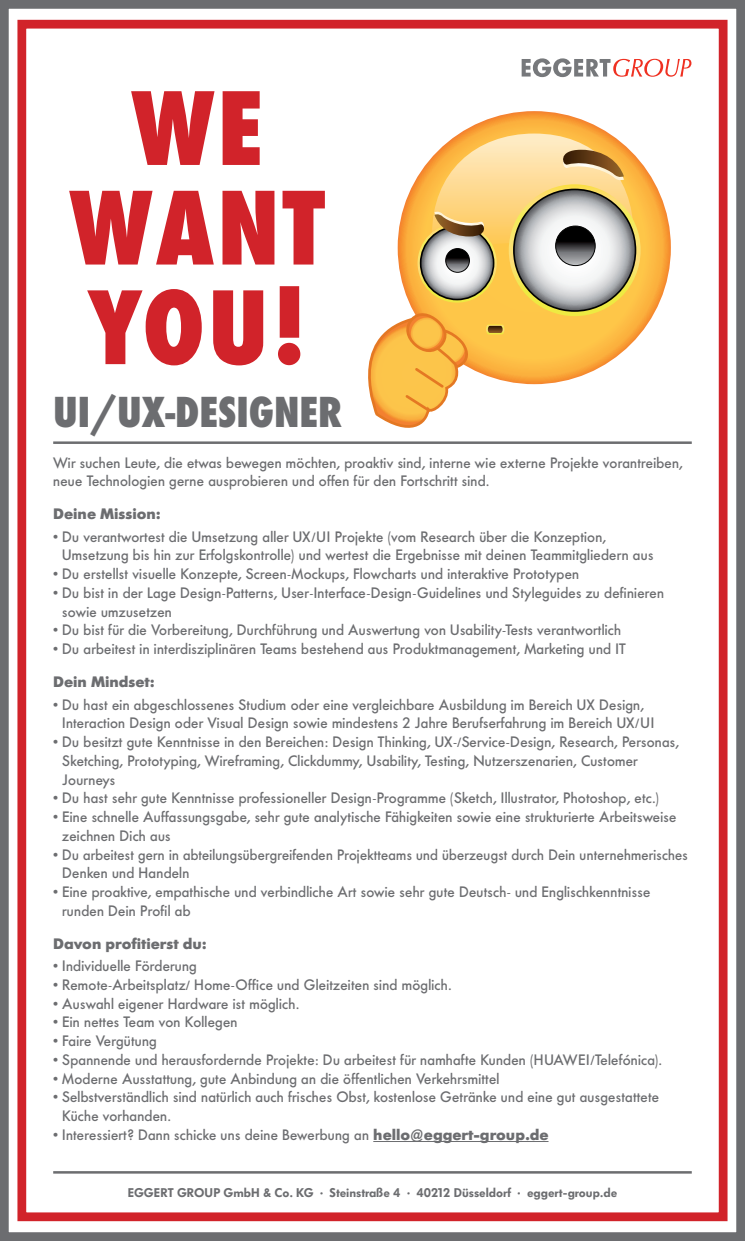
<style>
.page{position:relative;width:745px;height:1241px;background:#fff}
.page>*{position:absolute;margin:0;border:0;box-sizing:border-box;transform-origin:0 0}
.t1{font:800 condensed 97.75px/99.5px "Futura";letter-spacing:.03em;color:#d1232a;text-align:center}
.t2{font:800 condensed 40px "Futura";color:#6c6d70}
.t3{font:500 15px/18.8px "Futura BQ";color:#6c6d70}
.t4{font:700 15px "Futura BQ";color:#6c6d70}
.t5{font:600 12.5px "Futura BQ";color:#6c6d70}
.s1{font-weight:700}
</style>
<div class="page">
<div style="left:0;top:0;width:744px;height:1240px;border:9px solid #6c6d70"></div>
<div style="left:17px;top:20px;width:710px;height:1200px;border:9px solid #d1232a"></div>
<svg style="left:521px;top:58px;width:170px;height:19px"></svg>
<hr style="left:373px;top:1140px;width:175px;height:1px;background:#6c6d70">
<hr style="left:53px;top:441px;width:638px;height:3px;background:#6c6d70">
<svg style="left:397px;top:111px;width:273px;height:273px;background:#fbb642"></svg>
<svg style="left:417px;top:223px;width:79px;height:79px"></svg>
<svg style="left:420px;top:226px;width:73px;height:73px"></svg>
<div style="left:419px;top:226px;width:75px;height:74px;border:2px solid #000;border-radius:50%"></div>
<svg style="left:445px;top:248px;width:24px;height:24px"></svg>
<div style="left:445px;top:248px;width:24px;height:25px;border:1px solid #000;border-radius:50%"></div>
<svg style="left:508px;top:184px;width:132px;height:132px"></svg>
<svg style="left:513px;top:189px;width:122px;height:122px"></svg>
<svg style="left:555px;top:226px;width:39px;height:39px"></svg>
<div style="left:554px;top:225px;width:41px;height:41px;border:1px solid #000;border-radius:50%"></div>
<svg style="left:431px;top:133px;width:202px;height:128px;background:#d8bd8c"></svg>
<svg style="left:486px;top:324px;width:18px;height:10px"></svg>
<svg style="left:368px;top:313px;width:100px;height:115px"></svg>
<hr style="left:53px;top:1170px;width:638px;height:3px;background:#6c6d70">
<h1 class="t1" style="left:69px;top:79px;width:257px">WE<br>WANT<br>YOU!</h1>
<h2 class="t2" style="left:53px;top:384px;width:290px">UI/UX-DESIGNER</h2>
<p class="t3" style="left:53px;top:453px;width:631px">Wir suchen Leute, die etwas bewegen möchten, proaktiv sind, interne wie externe Projekte vorantreiben, neue Technologien gerne ausprobieren und offen für den Fortschritt sind.</p>
<p class="t4" style="left:53px;top:505px;width:109px">Deine Mission:</p>
<p class="t3" style="left:62px;top:527px;width:592px;text-indent:-9px">• Du verantwortest die Umsetzung aller UX/UI Projekte (vom Research über die Konzeption,<br>Umsetzung bis hin zur Erfolgskontrolle) und wertest die Ergebnisse mit deinen Teammitgliedern aus</p>
<p class="t3" style="left:53px;top:564px;width:527px">• Du erstellst visuelle Konzepte, Screen-Mockups, Flowcharts und interaktive Prototypen</p>
<p class="t3" style="left:62px;top:583px;width:603px;text-indent:-9px">• Du bist in der Lage Design-Patterns, User-Interface-Design-Guidelines und Styleguides zu definieren sowie umzusetzen</p>
<p class="t3" style="left:53px;top:621px;width:569px">• Du bist für die Vorbereitung, Durchführung und Auswertung von Usability-Tests verantwortlich</p>
<p class="t3" style="left:53px;top:639px;width:574px">• Du arbeitest in interdisziplinären Teams bestehend aus Produktmanagement, Marketing und IT</p>
<p class="t4" style="left:53px;top:672px;width:103px">Dein Mindset:</p>
<p class="t3" style="left:62px;top:695px;width:593px;text-indent:-9px">• Du hast ein abgeschlossenes Studium oder eine vergleichbare Ausbildung im Bereich UX Design,<br>Interaction Design oder Visual Design sowie mindestens 2 Jahre Berufserfahrung im Bereich UX/UI</p>
<p class="t3" style="left:62px;top:732px;width:618px;text-indent:-9px">• Du besitzt gute Kenntnisse in den Bereichen: Design Thinking, UX-/Service-Design, Research, Personas,<br>Sketching, Prototyping, Wireframing, Clickdummy, Usability, Testing, Nutzerszenarien, Customer<br>Journeys</p>
<p class="t3" style="left:53px;top:788px;width:607px">• Du hast sehr gute Kenntnisse professioneller Design-Programme (Sketch, Illustrator, Photoshop, etc.)</p>
<p class="t3" style="left:62px;top:807px;width:615px;text-indent:-9px">• Eine schnelle Auffassungsgabe, sehr gute analytische Fähigkeiten sowie eine strukturierte Arbeitsweise zeichnen Dich aus</p>
<p class="t3" style="left:62px;top:845px;width:627px;text-indent:-9px">• Du arbeitest gern in abteilungsübergreifenden Projektteams und überzeugst durch Dein unternehmerisches<br>Denken und Handeln</p>
<p class="t3" style="left:62px;top:882px;width:589px;text-indent:-9px">• Eine proaktive, empathische und verbindliche Art sowie sehr gute Deutsch- und Englischkenntnisse runden Dein Profil ab</p>
<p class="t4" style="left:53px;top:934px;width:155px">Davon profitierst du:</p>
<p class="t3" style="left:53px;top:956px;width:145px">• Individuelle Förderung</p>
<p class="t3" style="left:53px;top:975px;width:400px">• Remote-Arbeitsplatz/ Home-Office und Gleitzeiten sind möglich.</p>
<p class="t3" style="left:53px;top:994px;width:247px">• Auswahl eigener Hardware ist möglich.</p>
<p class="t3" style="left:53px;top:1012px;width:186px">• Ein nettes Team von Kollegen</p>
<p class="t3" style="left:53px;top:1031px;width:105px">• Faire Vergütung</p>
<p class="t3" style="left:53px;top:1050px;width:610px">• Spannende und herausfordernde Projekte: Du arbeitest für namhafte Kunden (HUAWEI/Telefónica).</p>
<p class="t3" style="left:53px;top:1069px;width:447px">• Moderne Ausstattung, gute Anbindung an die öffentlichen Verkehrsmittel</p>
<p class="t3" style="left:62px;top:1087px;width:598px;text-indent:-9px">• Selbstverständlich sind natürlich auch frisches Obst, kostenlose Getränke und eine gut ausgestattete<br>Küche vorhanden.</p>
<p class="t3" style="left:53px;top:1125px;width:496px">• Interessiert? Dann schicke uns deine Bewerbung an <span class="s1">hello@eggert-group.de</span></p>
<p class="t5" style="left:128px;top:1185px;width:490px">EGGERT GROUP GmbH &amp; Co. KG · Steinstraße 4 · 40212 Düsseldorf · eggert-group.de</p>
</div>
